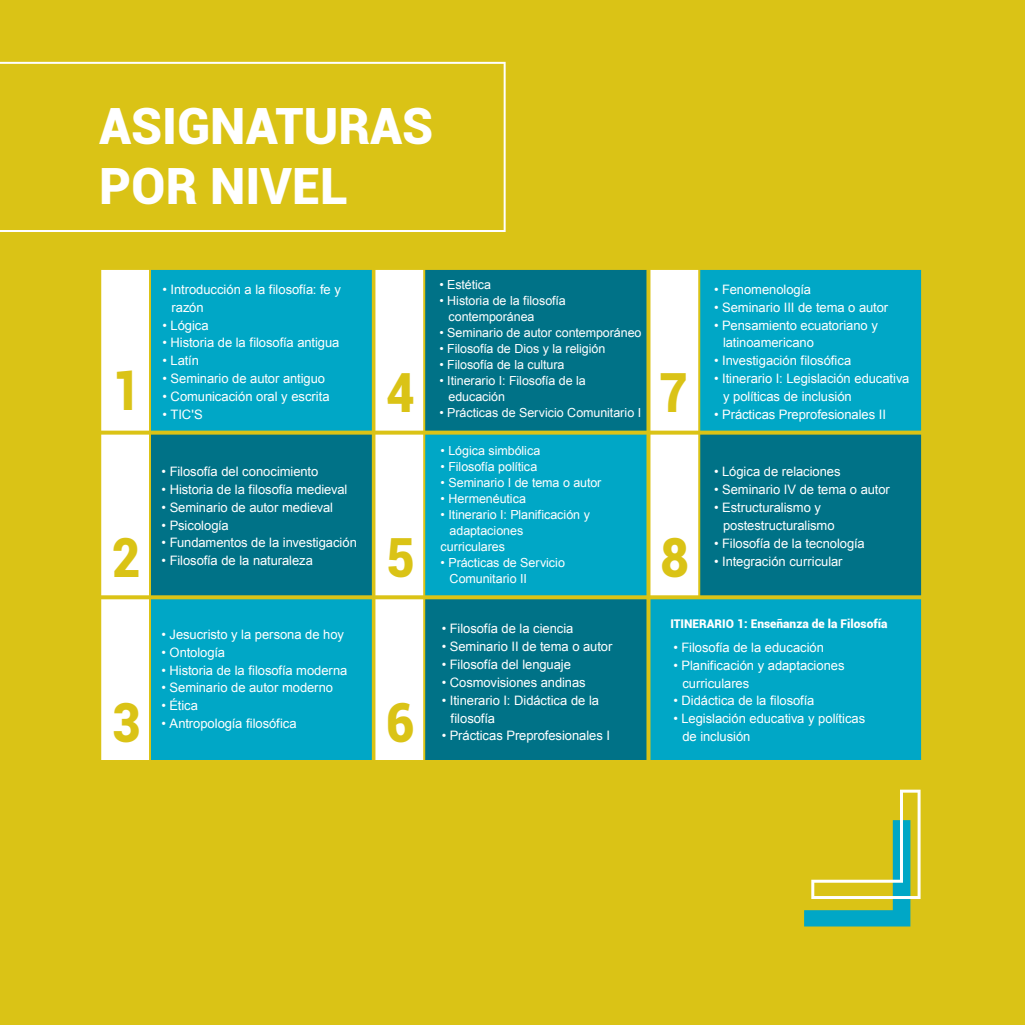
<style>
.page{position:relative;width:1025px;height:1025px;background:#fff}
.page>*{position:absolute;margin:0;border:0;box-sizing:border-box;transform-origin:0 0}
.t1{font:900 54px "Roboto";color:#dac316;scale:.9 1}
.t2{font:900 50px/60px "Roboto";color:#fff}
.t3{font:13px/17.8px "Arial";letter-spacing:-.005em;color:#fff}
.t4{font:12.5px/16px "Arial";letter-spacing:-.005em;color:#fff}
.t5{font:900 12px "Roboto";color:#fff}
</style>
<div class="page">
<div style="left:0;top:0;width:1025px;height:1024px;background:#dac316"></div>
<div style="left:425px;top:269px;width:222px;height:162px;background:#007287"></div>
<div style="left:151px;top:434px;width:221px;height:162px;background:#007287"></div>
<div style="left:700px;top:434px;width:222px;height:162px;background:#007287"></div>
<div style="left:425px;top:599px;width:222px;height:161px;background:#007287"></div>
<div style="left:151px;top:269px;width:221px;height:162px;background:#00a7c6"></div>
<div style="left:700px;top:269px;width:222px;height:162px;background:#00a7c6"></div>
<div style="left:425px;top:434px;width:222px;height:162px;background:#00a7c6"></div>
<div style="left:151px;top:599px;width:221px;height:161px;background:#00a7c6"></div>
<div style="left:650px;top:599px;width:272px;height:161px;background:#00a7c6"></div>
<div style="left:101px;top:269px;width:48px;height:491px;background:#fff"></div>
<div style="left:375px;top:269px;width:49px;height:491px;background:#fff"></div>
<div style="left:650px;top:269px;width:49px;height:327px;background:#fff"></div>
<svg style="left:0;top:62px;width:506px;height:170px"></svg>
<svg style="left:804px;top:789px;width:117px;height:137px"></svg>
<h2 class="t2" style="left:99px;top:94px;width:336px">ASIGNATURAS<br>POR NIVEL</h2>
<h1 class="t1" style="left:112px;top:353px;width:33px">1</h1>
<p class="t3" style="left:171px;top:280px;width:171px;text-indent:-9px">• Introducción a la filosofía: fe y razón</p>
<p class="t3" style="left:162px;top:316px;width:48px">• Lógica</p>
<p class="t3" style="left:162px;top:334px;width:178px">• Historia de la filosofía antigua</p>
<p class="t3" style="left:162px;top:352px;width:38px">• Latín</p>
<p class="t3" style="left:162px;top:370px;width:164px">• Seminario de autor antiguo</p>
<p class="t3" style="left:162px;top:387px;width:169px">• Comunicación oral y escrita</p>
<p class="t3" style="left:162px;top:405px;width:42px">• TIC'S</p>
<h1 class="t1" style="left:386px;top:355px;width:33px">4</h1>
<p class="t4" style="left:439px;top:276px;width:53px">• Estética</p>
<p class="t4" style="left:448px;top:292px;width:119px;text-indent:-9px">• Historia de la filosofía contemporánea</p>
<p class="t4" style="left:439px;top:324px;width:204px">• Seminario de autor contemporáneo</p>
<p class="t4" style="left:439px;top:340px;width:168px">• Filosofía de Dios y la religión</p>
<p class="t4" style="left:439px;top:356px;width:127px">• Filosofía de la cultura</p>
<p class="t4" style="left:448px;top:372px;width:139px;text-indent:-9px">• Itinerario I: Filosofía de la educación</p>
<p class="t4" style="left:439px;top:404px;width:203px">• Prácticas de Servicio Comunitario I</p>
<h1 class="t1" style="left:659px;top:355px;width:33px">7</h1>
<p class="t3" style="left:714px;top:280px;width:99px">• Fenomenología</p>
<p class="t3" style="left:714px;top:298px;width:176px">• Seminario III de tema o autor</p>
<p class="t3" style="left:723px;top:316px;width:156px;text-indent:-9px">• Pensamiento ecuatoriano y latinoamericano</p>
<p class="t3" style="left:714px;top:352px;width:139px">• Investigación filosófica</p>
<p class="t3" style="left:723px;top:370px;width:188px;text-indent:-9px">• Itinerario I: Legislación educativa y políticas de inclusión</p>
<p class="t3" style="left:714px;top:405px;width:173px">• Prácticas Preprofesionales II</p>
<h1 class="t1" style="left:112px;top:519px;width:33px">2</h1>
<p class="t3" style="left:162px;top:462px;width:158px">• Filosofía del conocimiento</p>
<p class="t3" style="left:162px;top:480px;width:187px">• Historia de la filosofía medieval</p>
<p class="t3" style="left:162px;top:498px;width:173px">• Seminario de autor medieval</p>
<p class="t3" style="left:162px;top:516px;width:69px">• Psicología</p>
<p class="t3" style="left:162px;top:534px;width:197px">• Fundamentos de la investigación</p>
<p class="t3" style="left:162px;top:552px;width:153px">• Filosofía de la naturaleza</p>
<h1 class="t1" style="left:386px;top:519px;width:33px">5</h1>
<p class="t4" style="left:441px;top:442px;width:101px">• Lógica simbólica</p>
<p class="t4" style="left:441px;top:458px;width:98px">• Filosofía política</p>
<p class="t4" style="left:441px;top:474px;width:162px">• Seminario I de tema o autor</p>
<p class="t4" style="left:441px;top:490px;width:87px">• Hermenéutica</p>
<p class="t4" style="left:441px;top:506px;width:151px">• Itinerario I: Planificación y</p>
<p class="t4" style="left:450px;top:522px;width:75px">adaptaciones</p>
<p class="t4" style="left:441px;top:538px;width:66px">curriculares</p>
<p class="t4" style="left:450px;top:554px;width:117px;text-indent:-9px">• Prácticas de Servicio<br>Comunitario II</p>
<h1 class="t1" style="left:660px;top:519px;width:33px">8</h1>
<p class="t3" style="left:714px;top:463px;width:128px">• Lógica de relaciones</p>
<p class="t3" style="left:714px;top:480px;width:177px">• Seminario IV de tema o autor</p>
<p class="t3" style="left:723px;top:498px;width:113px;text-indent:-9px">• Estructuralismo y postestructuralismo</p>
<p class="t3" style="left:714px;top:534px;width:152px">• Filosofía de la tecnología</p>
<p class="t3" style="left:714px;top:552px;width:130px">• Integración curricular</p>
<h1 class="t1" style="left:112px;top:684px;width:33px">3</h1>
<p class="t3" style="left:161px;top:625px;width:184px">• Jesucristo y la persona de hoy</p>
<p class="t3" style="left:161px;top:643px;width:65px">• Ontología</p>
<p class="t3" style="left:161px;top:661px;width:188px">• Historia de la filosofía moderna</p>
<p class="t3" style="left:161px;top:679px;width:173px">• Seminario de autor moderno</p>
<p class="t3" style="left:161px;top:696px;width:38px">• Ética</p>
<p class="t3" style="left:161px;top:714px;width:137px">• Antropología filosófica</p>
<h1 class="t1" style="left:386px;top:684px;width:33px">6</h1>
<p class="t3" style="left:442px;top:619px;width:133px">• Filosofía de la ciencia</p>
<p class="t3" style="left:442px;top:637px;width:172px">• Seminario II de tema o autor</p>
<p class="t3" style="left:442px;top:655px;width:131px">• Filosofía del lenguaje</p>
<p class="t3" style="left:442px;top:673px;width:146px">• Cosmovisiones andinas</p>
<p class="t3" style="left:451px;top:691px;width:150px;text-indent:-9px">• Itinerario I: Didáctica de la filosofía</p>
<p class="t3" style="left:442px;top:727px;width:170px">• Prácticas Preprofesionales I</p>
<p class="t5" style="left:670px;top:615px;width:219px">ITINERARIO 1: Enseñanza de la Filosofía</p>
<p class="t3" style="left:673px;top:638px;width:152px">• Filosofía de la educación</p>
<p class="t3" style="left:682px;top:656px;width:164px;text-indent:-9px">• Planificación y adaptaciones curriculares</p>
<p class="t3" style="left:673px;top:692px;width:142px">• Didáctica de la filosofía</p>
<p class="t3" style="left:682px;top:709px;width:184px;text-indent:-9px">• Legislación educativa y políticas de inclusión</p>
</div>
